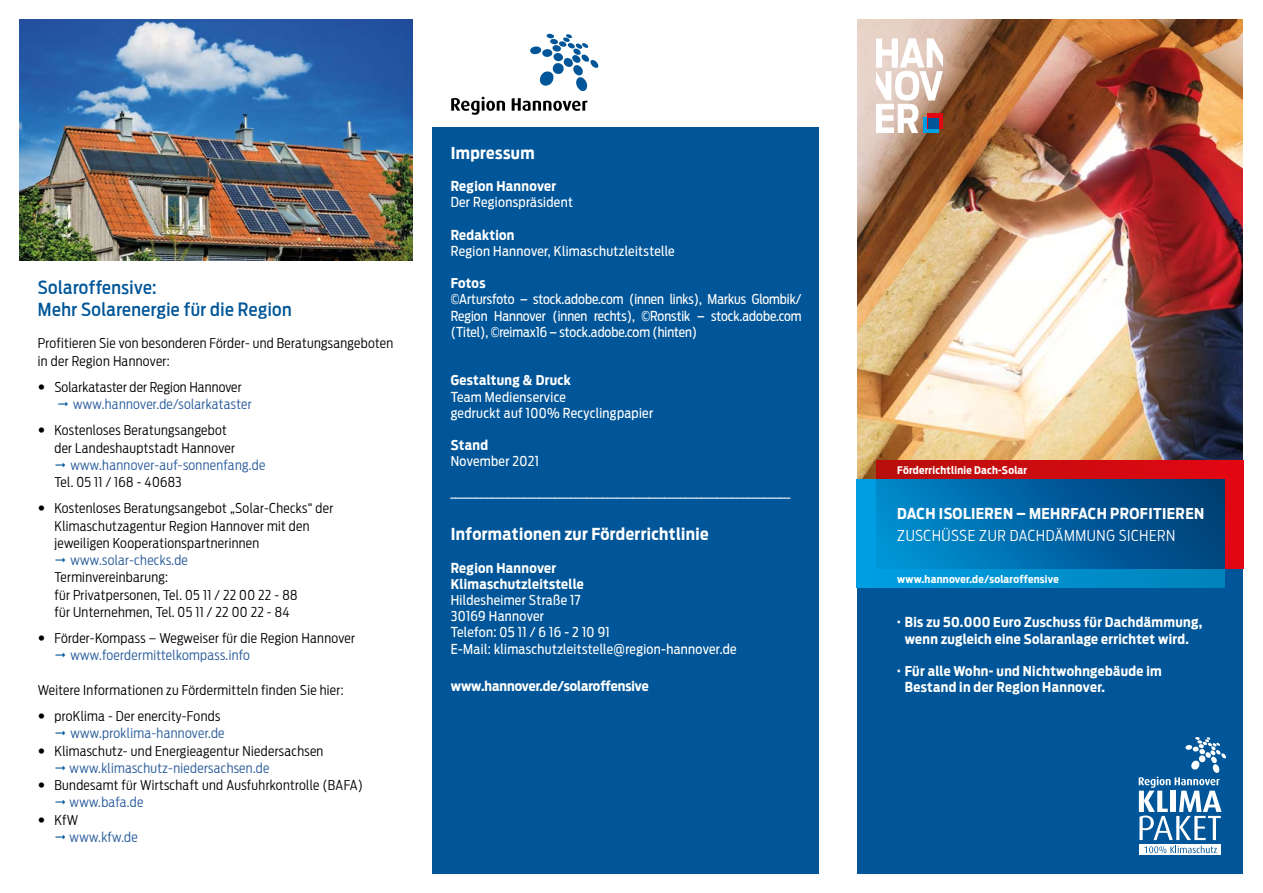
<style>
.page{position:relative;width:1263px;height:893px;background:#fff}
.page>*{position:absolute;margin:0;border:0;box-sizing:border-box;transform-origin:0 0}
.t1{font:500 18px/22.5px "Antenna Cond";letter-spacing:.025em;color:#005698}
.t2{font:700 16.5px "Antenna Cond";letter-spacing:.025em;color:#fff}
.t3{font:700 15px "Antenna Cond";letter-spacing:.025em;color:#fff}
.t4{font:300 15px "Antenna Cond";letter-spacing:.04em;color:#fff}
.t5{font:300 13.5px/17.2px "Antenna Cond";letter-spacing:.025em;color:#000}
.t6{font:13.5px/16.2px "Antenna Cond";letter-spacing:.025em;color:#fff}
.t7{font:700 13.5px/16.2px "Antenna Cond";letter-spacing:.025em;color:#fff}
.t8{font:300 13.5px "Antenna Cond";letter-spacing:.025em;color:#275b9b}
.t9{font:700 13.5px "Antenna Cond";color:#fff}
.t10{font:700 10.5px "Antenna Cond";letter-spacing:.025em;color:#fff}
</style>
<div class="page">
<div style="left:857px;top:504px;width:387px;height:370px;background:#005698"></div>
<img style="left:857px;top:19px;width:386px;height:460px">
<img style="left:19px;top:19px;width:393px;height:242px">
<svg style="left:451px;top:97px;width:54px;height:18px"></svg>
<svg style="left:512px;top:98px;width:76px;height:13px"></svg>
<svg style="left:530px;top:34px;width:68px;height:57px"></svg>
<div style="left:432px;top:128px;width:387px;height:746px;background:#005698"></div>
<div style="left:876px;top:460px;width:368px;height:109px;background:linear-gradient(to right,#b70f0c,#e30713)"></div>
<div style="left:857px;top:479px;width:368px;height:109px;background:linear-gradient(to right,#009fe4,#0082ba)"></div>
<div style="left:876px;top:479px;width:349px;height:90px;background:linear-gradient(to right,#008ed1,#003c75)"></div>
<svg style="left:876px;top:38px;width:67px;height:95px"></svg>
<svg style="left:1139px;top:853px;width:82px;height:2px"></svg>
<svg style="left:1139px;top:737px;width:87px;height:116px"></svg>
<h1 class="t1" style="left:38px;top:276px;width:255px">Solaroffensive:<br>Mehr Solarenergie für die Region</h1>
<p class="t5" style="left:38px;top:335px;width:357px">Profitieren Sie von besonderen Förder- und Beratungsangeboten in der Region Hannover:</p>
<p class="t5" style="left:54px;top:378px;width:189px">Solarkataster der Region Hannover</p>
<p class="t8" style="left:73px;top:396px;width:180px">www.hannover.de/solarkataster</p>
<p class="t5" style="left:54px;top:422px;width:182px">Kostenloses Beratungsangebot der Landeshauptstadt Hannover</p>
<p class="t8" style="left:70px;top:457px;width:196px">www.hannover-auf-sonnenfang.de</p>
<p class="t5" style="left:54px;top:469px;width:280px;line-height:26.2px">Tel. 05 11 / 168 - 40683<br>Kostenloses Beratungsangebot „Solar-Checks“ der</p>
<p class="t5" style="left:54px;top:517px;width:257px">Klimaschutzagentur Region Hannover mit den jeweiligen Kooperationspartnerinnen</p>
<p class="t8" style="left:70px;top:552px;width:119px">www.solar-checks.de</p>
<p class="t5" style="left:54px;top:569px;width:244px">Terminvereinbarung:<br>für Privatpersonen, Tel. 05 11 / 22 00 22 - 88 für Unternehmen, Tel. 05 11 / 22 00 22 - 84</p>
<p class="t5" style="left:54px;top:630px;width:302px">Förder-Kompass – Wegweiser für die Region Hannover</p>
<p class="t8" style="left:70px;top:648px;width:181px">www.foerdermittelkompass.info</p>
<p class="t5" style="left:54px;top:677px;width:291px;line-height:26.2px;text-indent:-16px">Weitere Informationen zu Fördermitteln finden Sie hier: proKlima - Der enercity-Fonds</p>
<p class="t8" style="left:70px;top:726px;width:156px">www.proklima-hannover.de</p>
<p class="t5" style="left:54px;top:742px;width:271px">Klimaschutz- und Energieagentur Niedersachsen</p>
<p class="t8" style="left:70px;top:760px;width:201px">www.klimaschutz-niedersachsen.de</p>
<p class="t5" style="left:54px;top:777px;width:310px">Bundesamt für Wirtschaft und Ausfuhrkontrolle (BAFA)</p>
<p class="t8" style="left:70px;top:795px;width:75px">www.bafa.de</p>
<p class="t5" style="left:54px;top:811px;width:25px">KfW</p>
<p class="t8" style="left:70px;top:829px;width:70px">www.kfw.de</p>
<p class="t2" style="left:451px;top:143px;width:85px">Impressum</p>
<p class="t7" style="left:451px;top:178px;width:107px">Region Hannover</p>
<p class="t6" style="left:451px;top:194px;width:124px">Der Regionspräsident</p>
<p class="t7" style="left:451px;top:227px;width:65px">Redaktion</p>
<p class="t6" style="left:451px;top:243px;width:225px">Region Hannover, Klimaschutzleitstelle</p>
<p class="t7" style="left:451px;top:275px;width:36px">Fotos</p>
<p class="t6" style="left:451px;top:291px;width:352px;text-align:justify">©Artursfoto – stock.adobe.com (innen links), Markus Glombik/ Region Hannover (innen rechts), ©Ronstik – stock.adobe.com (Titel), ©reimax16 – stock.adobe.com (hinten)</p>
<p class="t7" style="left:451px;top:372px;width:122px">Gestaltung &amp; Druck</p>
<p class="t6" style="left:451px;top:389px;width:204px">Team Medienservice<br>gedruckt auf 100% Recyclingpapier</p>
<p class="t7" style="left:451px;top:437px;width:39px">Stand</p>
<p class="t6" style="left:451px;top:453px;width:90px">November 2021</p>
<p class="t6" style="left:451px;top:484px;width:341px">_________________________________________________________________</p>
<p class="t2" style="left:451px;top:524px;width:259px">Informationen zur Förderrichtlinie</p>
<p class="t7" style="left:451px;top:560px;width:134px">Region Hannover<br>Klimaschutzleitstelle</p>
<p class="t6" style="left:451px;top:592px;width:287px">Hildesheimer Straße 17<br>30169 Hannover<br>Telefon: 05 11 / 6 16 - 2 10 91<br>E-Mail: klimaschutzleitstelle@region-hannover.de</p>
<p class="t9" style="left:451px;top:678px;width:199px">www.hannover.de/solaroffensive</p>
<p class="t10" style="left:897px;top:464px;width:131px">Förderrichtlinie Dach-Solar</p>
<p class="t3" style="left:897px;top:504px;width:308px">DACH ISOLIEREN – MEHRFACH PROFITIEREN</p>
<p class="t4" style="left:897px;top:527px;width:280px">ZUSCHÜSSE ZUR DACHDÄMMUNG SICHERN</p>
<p class="t10" style="left:897px;top:573px;width:163px">www.hannover.de/solaroffensive</p>
<p class="t7" style="left:897px;top:614px;width:306px;text-align:center">· Bis zu 50.000 Euro Zuschuss für Dachdämmung, wenn zugleich eine Solaranlage errichtet wird.</p>
<p class="t7" style="left:905px;top:663px;width:258px;text-indent:-8px">· Für alle Wohn- und Nichtwohngebäude im<br>Bestand in der Region Hannover.</p>
</div>
